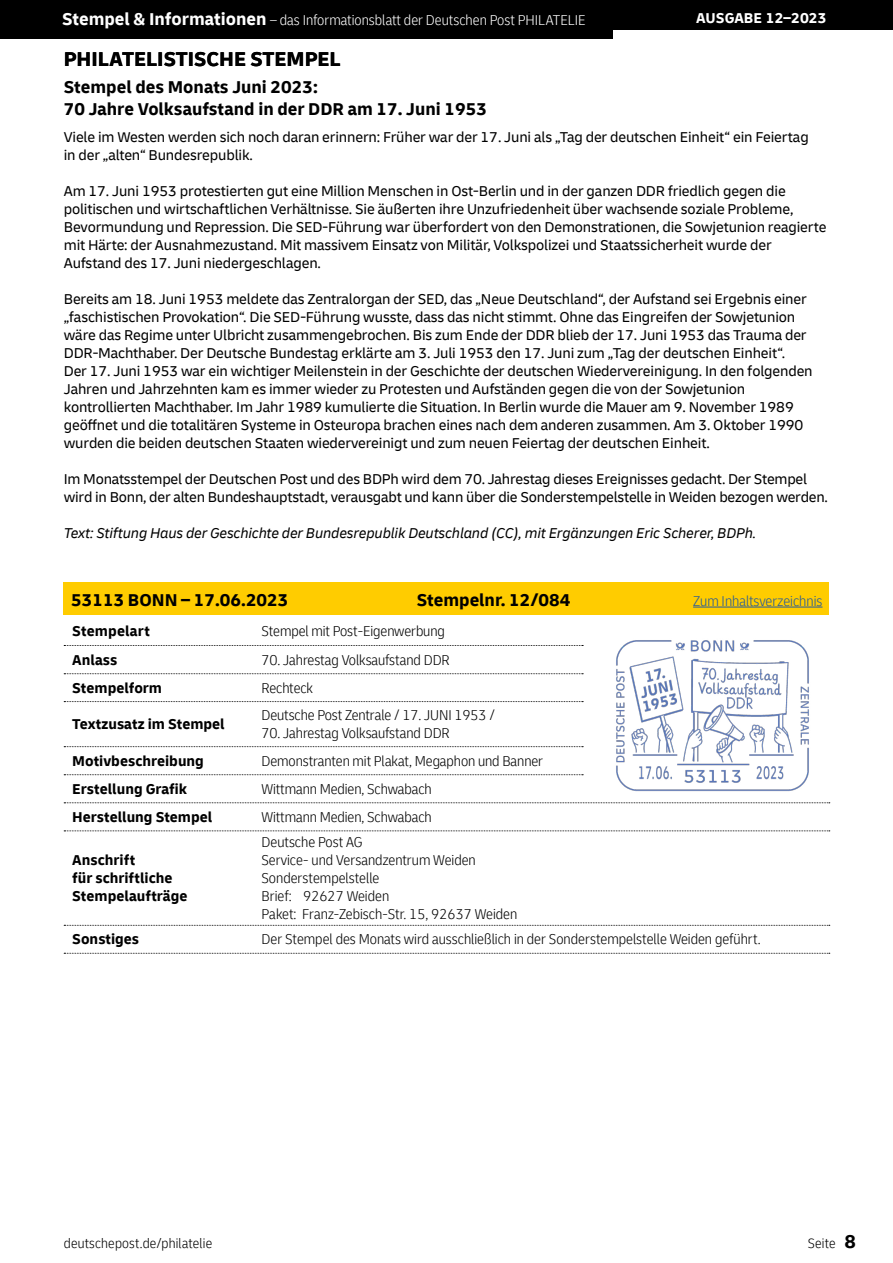
<style>
.page{position:relative;width:893px;height:1263px;background:#fff}
.page>*{position:absolute;margin:0;border:0;box-sizing:border-box;transform-origin:0 0}
.t1{font:700 21px "Delivery";color:#000}
.t2{font:700 18px/21.6px "Delivery";color:#000}
.t3{font:15px/18px "Delivery";letter-spacing:-.01em;color:#000}
.t4{font:300 condensed 15px/18px "Delivery";letter-spacing:-.005em;color:#000}
.t5{font:700 15px/28px "Delivery";color:#000}
.t6{font:italic 15px "Delivery";letter-spacing:-.01em;color:#000}
.t7{font:300 condensed 15px "Delivery";color:#fff}
.t8{font:300 condensed 15px "Delivery";color:#275b9b}
.t9{font:700 15px "Delivery";color:#fff}
.t10{font:300 condensed 14.25px "Delivery";letter-spacing:.015em;color:#000}
.s1{font-weight:700;font-stretch:normal;font-size:18px}
.s2{font-weight:700;font-stretch:normal;font-size:19.5px}
</style>
<div class="page">
<div style="left:0;top:0;width:893px;height:30px;background:#000"></div>
<div style="left:0;top:0;width:612px;height:38px;background:#000"></div>
<div style="left:64px;top:583px;width:765px;height:32px;background:#fc0"></div>
<svg style="left:64px;top:645px;width:519px;height:1px"></svg>
<svg style="left:64px;top:673px;width:519px;height:1px"></svg>
<svg style="left:64px;top:701px;width:519px;height:1px"></svg>
<svg style="left:64px;top:746px;width:519px;height:1px"></svg>
<svg style="left:64px;top:774px;width:519px;height:1px"></svg>
<svg style="left:64px;top:802px;width:766px;height:1px"></svg>
<svg style="left:64px;top:830px;width:766px;height:1px"></svg>
<svg style="left:64px;top:925px;width:766px;height:1px"></svg>
<img style="left:616px;top:640px;width:193px;height:152px">
<svg style="left:64px;top:953px;width:766px;height:1px"></svg>
<hr style="left:693px;top:607px;width:129px;height:1px;background:#275b9b">
<p class="t7" style="left:62px;top:12px;width:525px"><span class="s1">Stempel &amp; Informationen</span> – das Informationsblatt der Deutschen Post PHILATELIE</p>
<p class="t9" style="left:696px;top:9px;width:132px">AUSGABE 12–2023</p>
<h1 class="t1" style="left:64px;top:46px;width:278px">PHILATELISTISCHE STEMPEL</h1>
<p class="t2" style="left:64px;top:77px;width:425px">Stempel des Monats Juni 2023:<br>70 Jahre Volksaufstand in der DDR am 17. Juni 1953</p>
<p class="t3" style="left:64px;top:128px;width:746px">Viele im Westen werden sich noch daran erinnern: Früher war der 17. Juni als „Tag der deutschen Einheit“ ein Feiertag in der „alten“ Bundesrepublik.</p>
<p class="t3" style="left:64px;top:182px;width:764px">Am 17. Juni 1953 protestierten gut eine Million Menschen in Ost-Berlin und in der ganzen DDR friedlich gegen die politischen und wirtschaftlichen Verhältnisse. Sie äußerten ihre Unzufriedenheit über wachsende soziale Probleme, Bevormundung und Repression. Die SED-Führung war überfordert von den Demonstrationen, die Sowjetunion reagierte mit Härte: der Ausnahmezustand. Mit massivem Einsatz von Militär, Volkspolizei und Staatssicherheit wurde der Aufstand des 17. Juni niedergeschlagen.</p>
<p class="t3" style="left:64px;top:290px;width:750px">Bereits am 18. Juni 1953 meldete das Zentralorgan der SED, das „Neue Deutschland“, der Aufstand sei Ergebnis einer „faschistischen Provokation“. Die SED-Führung wusste, dass das nicht stimmt. Ohne das Eingreifen der Sowjetunion wäre das Regime unter Ulbricht zusammengebrochen. Bis zum Ende der DDR blieb der 17. Juni 1953 das Trauma der DDR-Machthaber. Der Deutsche Bundestag erklärte am 3. Juli 1953 den 17. Juni zum „Tag der deutschen Einheit“.<br>Der 17. Juni 1953 war ein wichtiger Meilenstein in der Geschichte der deutschen Wiedervereinigung. In den folgenden Jahren und Jahrzehnten kam es immer wieder zu Protesten und Aufständen gegen die von der Sowjetunion kontrollierten Machthaber. Im Jahr 1989 kumulierte die Situation. In Berlin wurde die Mauer am 9. November 1989 geöffnet und die totalitären Systeme in Osteuropa brachen eines nach dem anderen zusammen. Am 3. Oktober 1990 wurden die beiden deutschen Staaten wiedervereinigt und zum neuen Feiertag der deutschen Einheit.</p>
<p class="t3" style="left:64px;top:470px;width:766px">Im Monatsstempel der Deutschen Post und des BDPh wird dem 70. Jahrestag dieses Ereignisses gedacht. Der Stempel wird in Bonn, der alten Bundeshauptstadt, verausgabt und kann über die Sonderstempelstelle in Weiden bezogen werden.</p>
<p class="t6" style="left:64px;top:524px;width:694px">Text: Stiftung Haus der Geschichte der Bundesrepublik Deutschland (CC), mit Ergänzungen Eric Scherer, BDPh.</p>
<p class="t2" style="left:71px;top:589px;width:219px">53113 BONN – 17.06.2023</p>
<p class="t2" style="left:417px;top:589px;width:155px">Stempelnr. 12/084</p>
<p class="t5" style="left:72px;top:616px;width:79px;line-height:29px">Stempelart<br>Anlass</p>
<p class="t4" style="left:261px;top:622px;width:185px">Stempel mit Post-Eigenwerbung</p>
<p class="t4" style="left:261px;top:651px;width:190px">70. Jahrestag Volksaufstand DDR</p>
<p class="t5" style="left:72px;top:674px;width:91px">Stempelform</p>
<p class="t5" style="left:72px;top:710px;width:154px">Textzusatz im Stempel</p>
<p class="t5" style="left:72px;top:747px;width:141px">Motivbeschreibung<br>Erstellung Grafik<br>Herstellung Stempel</p>
<p class="t5" style="left:72px;top:851px;width:117px;line-height:18px">Anschrift<br>für schriftliche<br>Stempelaufträge</p>
<p class="t4" style="left:261px;top:674px;width:235px;line-height:27.2px">Rechteck<br>Deutsche Post Zentrale / 17. JUNI 1953 /</p>
<p class="t4" style="left:261px;top:719px;width:283px;line-height:27.9px">70. Jahrestag Volksaufstand DDR<br>Demonstranten mit Plakat, Megaphon und Banner Wittmann Medien, Schwabach<br>Wittmann Medien, Schwabach</p>
<p class="t4" style="left:261px;top:833px;width:257px">Deutsche Post AG<br>Service- und Versandzentrum Weiden<br>Sonderstempelstelle<br>Brief: 92627 Weiden<br>Paket: Franz-Zebisch-Str. 15, 92637 Weiden</p>
<p class="t8" style="left:693px;top:592px;width:131px">Zum Inhaltsverzeichnis</p>
<p class="t5" style="left:72px;top:925px;width:68px">Sonstiges</p>
<p class="t4" style="left:261px;top:930px;width:501px">Der Stempel des Monats wird ausschließlich in der Sonderstempelstelle Weiden geführt.</p>
<p class="t10" style="left:64px;top:1235px;width:150px">deutschepost.de/philatelie</p>
<p class="t10" style="left:808px;top:1235px;width:50px">Seite <span class="s2">8</span></p>
</div>
